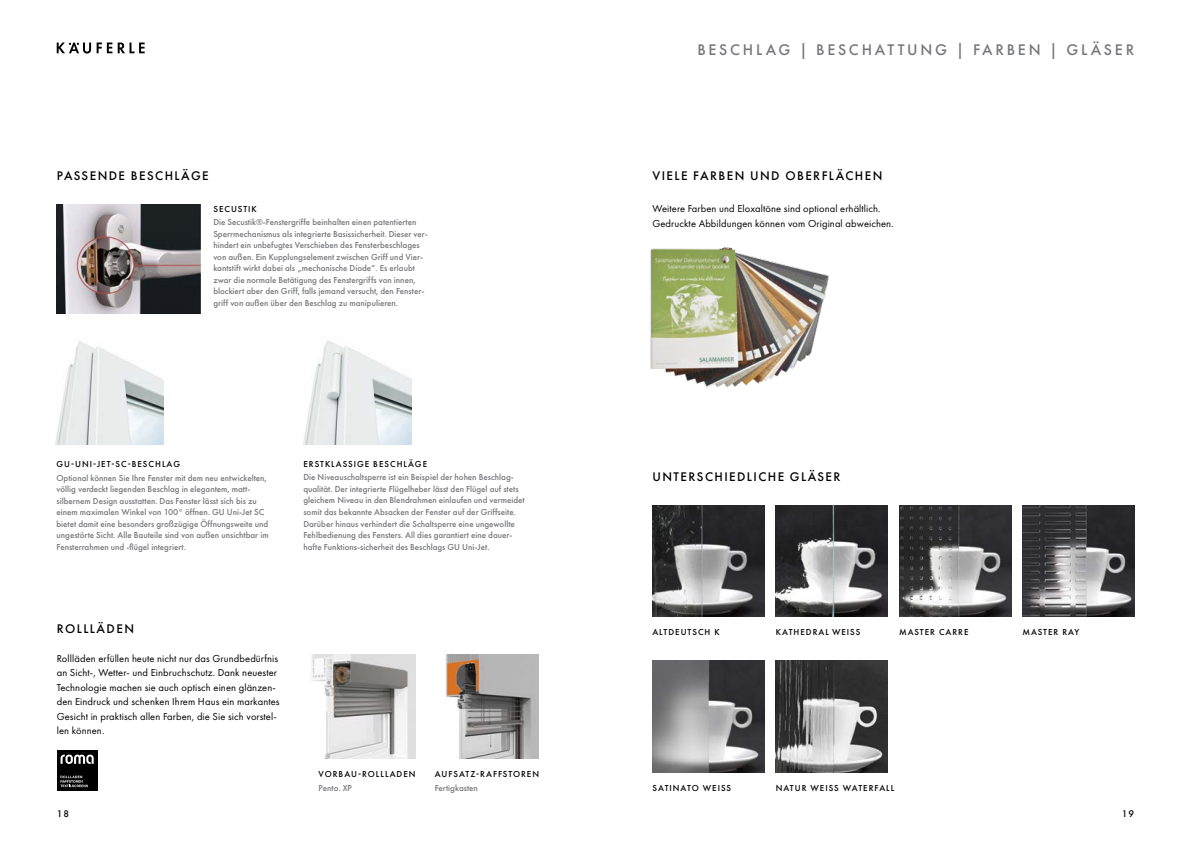
<style>
.page{position:relative;width:1191px;height:842px;background:#fff}
.page>*{position:absolute;margin:0;border:0;box-sizing:border-box;transform-origin:0 0}
.t1{font:500 16px "Futura PT";letter-spacing:.17em;color:#76777a}
.t2{font:500 13px "Futura PT";letter-spacing:.11em;color:#000}
.t3{font:10.5px/14.5px "Futura PT";letter-spacing:.01em;color:#000}
.t4{font:500 10px "Futura PT";color:#000}
.t5{font:500 9px/11.5px "Futura PT";color:#76777a}
.t6{font:500 9px "Futura PT";letter-spacing:.11em;color:#000}
</style>
<div class="page">
<img style="left:311px;top:654px;width:104px;height:104px">
<img style="left:445px;top:654px;width:94px;height:104px">
<img style="left:650px;top:246px;width:179px;height:142px">
<img style="left:652px;top:505px;width:112px;height:112px">
<img style="left:775px;top:505px;width:112px;height:112px">
<img style="left:899px;top:505px;width:112px;height:112px">
<img style="left:1022px;top:505px;width:112px;height:112px">
<img style="left:652px;top:661px;width:112px;height:112px">
<img style="left:776px;top:661px;width:111px;height:112px">
<svg style="left:97px;top:43px;width:15px;height:10px"></svg>
<svg style="left:118px;top:43px;width:27px;height:10px"></svg>
<svg style="left:57px;top:43px;width:34px;height:11px"></svg>
<div style="left:57px;top:750px;width:41px;height:18px;background:#000"></div>
<div style="left:57px;top:769px;width:41px;height:22px;background:#000"></div>
<svg style="left:61px;top:755px;width:33px;height:9px"></svg>
<svg style="left:60px;top:776px;width:28px;height:11px"></svg>
<img style="left:56px;top:205px;width:144px;height:109px">
<img style="left:303px;top:340px;width:109px;height:104px">
<img style="left:55px;top:341px;width:108px;height:104px">
<h1 class="t1" style="left:697px;top:40px;width:438px">BESCHLAG | BESCHATTUNG | FARBEN | GLÄSER</h1>
<h2 class="t2" style="left:57px;top:168px;width:153px">PASSENDE BESCHLÄGE</h2>
<h2 class="t2" style="left:652px;top:168px;width:231px">VIELE FARBEN UND OBERFLÄCHEN</h2>
<p class="t6" style="left:213px;top:203px;width:45px">SECUSTIK</p>
<p class="t5" style="left:213px;top:217px;width:216px">Die Secustik®-Fenstergriffe beinhalten einen patentierten Sperrmechanismus als integrierte Basissicherheit. Dieser ver&shy;hindert ein unbefugtes Verschieben des Fensterbeschlages von außen. Ein Kupplungselement zwischen Griff und Vier&shy;kantstift wirkt dabei als „mechanische Diode“. Es erlaubt zwar die normale Betätigung des Fenstergriffs von innen, blockiert aber den Griff, falls jemand versucht, den Fenster&shy;griff von außen über den Beschlag zu manipulieren.</p>
<p class="t6" style="left:57px;top:458px;width:125px">GU-UNI-JET-SC-BESCHLAG</p>
<p class="t5" style="left:56px;top:472px;width:214px">Optional können Sie Ihre Fenster mit dem neu entwickelten, völlig verdeckt liegenden Beschlag in elegantem, matt&shy;silbernem Design ausstatten. Das Fenster lässt sich bis zu einem maximalen Winkel von 100° öffnen. GU Uni-Jet SC bietet damit eine besonders großzügige Öffnungsweite und ungestörte Sicht. Alle Bauteile sind von außen unsichtbar im Fensterrahmen und -flügel integriert.</p>
<p class="t6" style="left:303px;top:458px;width:125px">ERSTKLASSIGE BESCHLÄGE</p>
<p class="t5" style="left:303px;top:472px;width:223px">Die Niveauschaltsperre ist ein Beispiel der hohen Beschlag&shy;qualität. Der integrierte Flügelheber lässt den Flügel auf stets gleichem Niveau in den Blendrahmen einlaufen und vermeidet somit das bekannte Absacken der Fenster auf der Griffseite.<br>Darüber hinaus verhindert die Schaltsperre eine ungewollte Fehlbedienung des Fensters. All dies garantiert eine dauer&shy;hafte Funktions-sicherheit des Beschlags GU Uni-Jet.</p>
<h2 class="t2" style="left:57px;top:621px;width:79px">ROLLLÄDEN</h2>
<p class="t3" style="left:57px;top:651px;width:224px">Rollläden erfüllen heute nicht nur das Grundbedürfnis an Sicht-, Wetter- und Einbruchschutz. Dank neuester Technologie machen sie auch optisch einen glänzen&shy;den Eindruck und schenken Ihrem Haus ein markantes Gesicht in praktisch allen Farben, die Sie sich vorstel&shy;len können.</p>
<p class="t6" style="left:318px;top:769px;width:98px">VORBAU-ROLLLADEN</p>
<p class="t5" style="left:318px;top:782px;width:35px">Pento. XP</p>
<p class="t6" style="left:435px;top:769px;width:106px">AUFSATZ-RAFFSTOREN</p>
<p class="t5" style="left:435px;top:782px;width:45px">Fertigkasten</p>
<p class="t3" style="left:652px;top:201px;width:243px">Weitere Farben und Eloxaltöne sind optional erhältlich.<br>Gedruckte Abbildungen können vom Original abweichen.</p>
<h2 class="t2" style="left:652px;top:469px;width:189px">UNTERSCHIEDLICHE GLÄSER</h2>
<p class="t6" style="left:652px;top:627px;width:69px">ALTDEUTSCH K</p>
<p class="t6" style="left:776px;top:627px;width:86px">KATHEDRAL WEISS</p>
<p class="t6" style="left:899px;top:627px;width:71px">MASTER CARRE</p>
<p class="t6" style="left:1022px;top:627px;width:58px">MASTER RAY</p>
<p class="t6" style="left:652px;top:782px;width:80px">SATINATO WEISS</p>
<p class="t6" style="left:775px;top:782px;width:120px">NATUR WEISS WATERFALL</p>
<p class="t4" style="left:57px;top:808px;width:14px">18</p>
<p class="t4" style="left:1122px;top:808px;width:14px">19</p>
</div>
